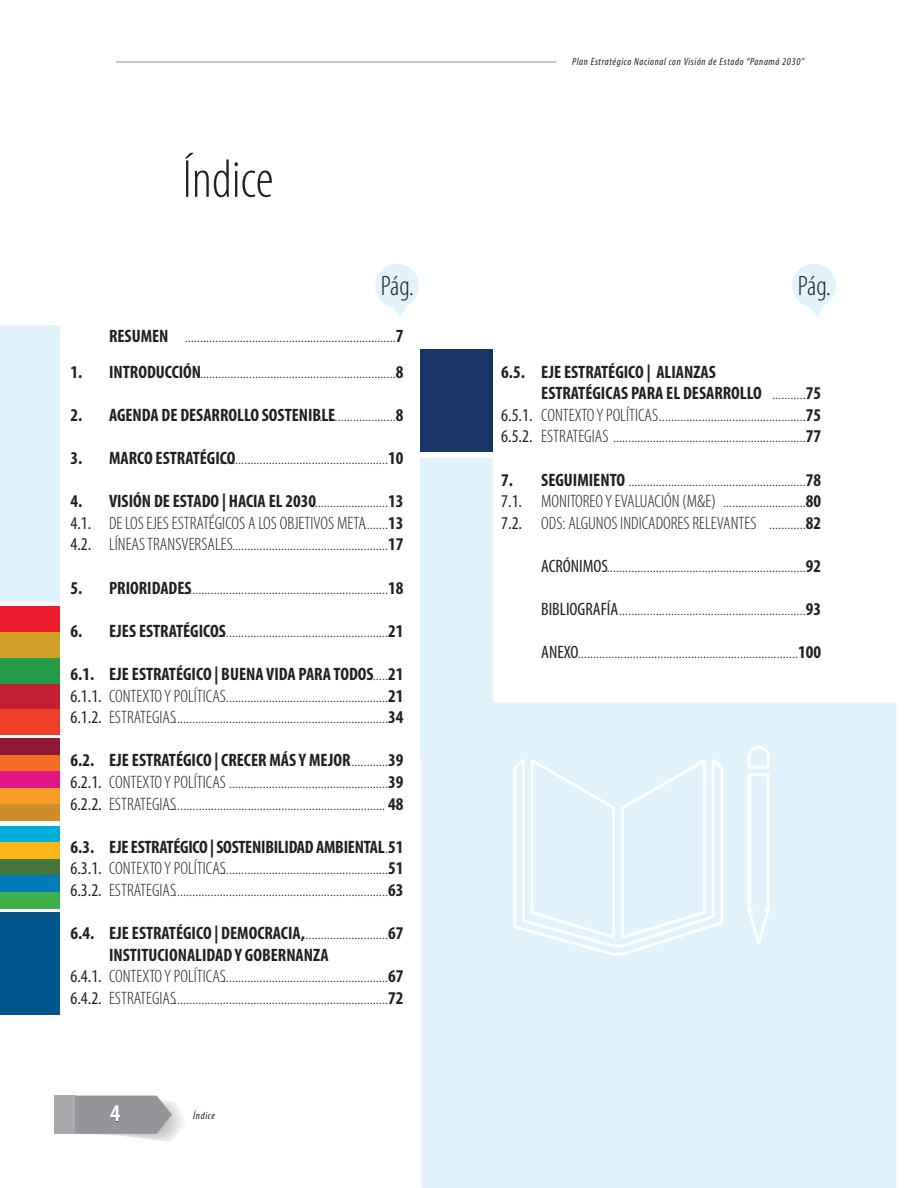
<style>
.page{position:relative;width:918px;height:1188px;background:#fff}
.page>*{position:absolute;margin:0;border:0;box-sizing:border-box;transform-origin:0 0}
.t1{font:300 condensed 54px "Myriad Pro";color:#231f20}
.t2{font:300 condensed 28.2px "Myriad Pro";letter-spacing:-.015em;color:#231f20}
.t3{font:700 condensed 24px "Myriad Pro";color:#fff}
.t4{font:300 condensed 18.6px "Myriad Pro";color:#231f20;scale:.96 1}
.t5{font:300 condensed 18px/21.6px "Myriad Pro";color:#231f20}
.t6{font:700 condensed 18px "Myriad Pro";color:#231f20}
.t7{font:condensed 18px/21.6px "Myriad Pro";color:#231f20}
.t8{font:italic condensed 10.5px "Myriad Pro";letter-spacing:.06em;color:#231f20}
.s1{font-weight:700;font-size:18px}
.s2{font-weight:700}
.s3{font-weight:400}
.s4{font-weight:300}
</style>
<div class="page">
<hr style="left:116px;top:62px;width:440px;height:1px;background:#8f9194">
<div style="left:0;top:326px;width:59px;height:276px;background:#e1f4fc"></div>
<div style="left:0;top:606px;width:59px;height:26px;background:#eb1c2c"></div>
<div style="left:0;top:632px;width:59px;height:26px;background:#d19f28"></div>
<div style="left:0;top:658px;width:59px;height:26px;background:#269b47"></div>
<div style="left:0;top:684px;width:59px;height:25px;background:#c21f32"></div>
<div style="left:0;top:709px;width:59px;height:26px;background:#ef3e2a"></div>
<div style="left:0;top:738px;width:59px;height:17px;background:#8e1737"></div>
<div style="left:0;top:755px;width:59px;height:17px;background:#f36c24"></div>
<div style="left:0;top:772px;width:59px;height:16px;background:#e11584"></div>
<div style="left:0;top:788px;width:59px;height:17px;background:#f89c24"></div>
<div style="left:0;top:805px;width:59px;height:16px;background:#cf8d29"></div>
<div style="left:0;top:826px;width:59px;height:17px;background:#00add9"></div>
<div style="left:0;top:843px;width:59px;height:16px;background:#fcb615"></div>
<div style="left:0;top:859px;width:59px;height:17px;background:#46763b"></div>
<div style="left:0;top:876px;width:59px;height:16px;background:#007cbb"></div>
<div style="left:0;top:892px;width:59px;height:17px;background:#3eaf49"></div>
<div style="left:0;top:913px;width:59px;height:102px;background:#01558a"></div>
<div style="left:420px;top:350px;width:73px;height:102px;background:#183567"></div>
<div style="left:420px;top:459px;width:73px;height:301px;background:#e1f4fc"></div>
<svg style="left:375px;top:264px;width:44px;height:52px"></svg>
<svg style="left:792px;top:264px;width:44px;height:52px"></svg>
<div style="left:421px;top:702px;width:476px;height:486px;background:#e1f4fc"></div>
<svg style="left:54px;top:1095px;width:129px;height:47px"></svg>
<div style="left:54px;top:1096px;width:21px;height:38px;background:#a8a9ad"></div>
<svg style="left:512px;top:754px;width:214px;height:203px"></svg>
<svg style="left:745px;top:744px;width:27px;height:210px"></svg>
<p class="t1" style="left:183px;top:147px;width:92px">Índice</p>
<p class="t8" style="left:572px;top:55px;width:234px">Plan Estratégico Nacional con Visión de Estado “Panamá 2030”</p>
<p class="t2" style="left:381px;top:269px;width:34px">Pág.</p>
<p class="t2" style="left:798px;top:269px;width:34px">Pág.</p>
<p class="t4" style="left:109px;top:324px;width:308px"><span class="s1">RESUMEN</span> .....................................................................<span class="s2">7</span></p>
<p class="t5" style="left:109px;top:361px;width:296px"><span class="s2">INTRODUCCIÓN</span>................................................................<span class="s2">8</span></p>
<p class="t6" style="left:109px;top:404px;width:228px">AGENDA DE DESARROLLO SOSTENIBLE</p>
<p class="t6" style="left:109px;top:447px;width:128px">MARCO ESTRATÉGICO</p>
<p class="t5" style="left:109px;top:490px;width:296px"><span class="s2">VISIÓN DE ESTADO | HACIA EL 2030<br></span>DE LOS EJES ESTRATÉGICOS A LOS OBJETIVOS META........<span class="s2">13<br></span>LÍNEAS TRANSVERSALES...................................................<span class="s2">17</span></p>
<p class="t6" style="left:109px;top:576px;width:84px">PRIORIDADES</p>
<p class="t6" style="left:109px;top:620px;width:118px">EJES ESTRATÉGICOS</p>
<p class="t5" style="left:70px;top:663px;width:335px;text-align:center"><span class="s2">EJE ESTRATÉGICO | BUENA VIDA PARA TODOS<br></span><span class="s3">6.1.1.</span> CONTEXTO Y POLÍTICAS.....................................................<span class="s2">21<br></span><span class="s3">6.1.2.</span> ESTRATEGIAS......................................................................<span class="s2">34</span></p>
<p class="t5" style="left:70px;top:750px;width:335px;text-align:justify;text-indent:39px"><span class="s2">EJE ESTRATÉGICO | CRECER MÁS Y MEJOR</span>............<span class="s2">39<br></span><span class="s3">6.2.1.</span> CONTEXTO Y POLÍTICAS ....................................................<span class="s2">39<br></span><span class="s3">6.2.2.</span> ESTRATEGIAS</p>
<p class="t5" style="left:70px;top:836px;width:335px;text-indent:39px"><span class="s2">EJE ESTRATÉGICO | SOSTENIBILIDAD AMBIENTAL<br></span><span class="s3">6.3.1.</span> CONTEXTO Y POLÍTICAS<br><span class="s3">6.3.2.</span> ESTRATEGIAS......................................................................<span class="s2">63</span></p>
<p class="t6" style="left:109px;top:922px;width:296px">EJE ESTRATÉGICO | DEMOCRACIA,<span class="s4">............................</span>67</p>
<p class="t6" style="left:109px;top:944px;width:221px">INSTITUCIONALIDAD Y GOBERNANZA</p>
<p class="t5" style="left:70px;top:966px;width:157px"><span class="s3">6.4.1.</span> CONTEXTO Y POLÍTICAS</p>
<p class="t5" style="left:70px;top:987px;width:335px"><span class="s3">6.4.2.</span> ESTRATEGIAS......................................................................<span class="s2">72</span></p>
<p class="t6" style="left:70px;top:360px;width:13px">1.</p>
<p class="t6" style="left:70px;top:404px;width:13px">2.</p>
<p class="t6" style="left:70px;top:447px;width:13px">3.</p>
<p class="t7" style="left:70px;top:490px;width:22px"><span class="s2">4.<br></span>4.1.<br>4.2.</p>
<p class="t6" style="left:70px;top:576px;width:13px">5.</p>
<p class="t6" style="left:70px;top:620px;width:13px">6.</p>
<p class="t6" style="left:70px;top:663px;width:25px">6.1.</p>
<p class="t5" style="left:319px;top:404px;width:86px">.........................<span class="s2">8</span></p>
<p class="t5" style="left:220px;top:447px;width:185px">.......................................................<span class="s2">10</span></p>
<p class="t5" style="left:312px;top:490px;width:93px">.........................<span class="s2">13</span></p>
<p class="t5" style="left:183px;top:577px;width:222px">...................................................................<span class="s2">18</span></p>
<p class="t5" style="left:214px;top:620px;width:191px">.........................................................<span class="s2">21</span></p>
<p class="t5" style="left:370px;top:663px;width:35px">......<span class="s2">21</span></p>
<p class="t6" style="left:70px;top:749px;width:25px">6.2.</p>
<p class="t5" style="left:168px;top:793px;width:237px">....................................................................... <span class="s2">48</span></p>
<p class="t5" style="left:220px;top:836px;width:185px;text-align:right">..<span class="s2">51 </span>.......................................................<span class="s2">51</span></p>
<p class="t6" style="left:70px;top:836px;width:25px">6.3.</p>
<p class="t6" style="left:70px;top:922px;width:25px">6.4.</p>
<p class="t5" style="left:223px;top:966px;width:182px">......................................................<span class="s2">67</span></p>
<p class="t3" style="left:110px;top:1098px;width:12px">4</p>
<p class="t8" style="left:193px;top:1109px;width:23px">Índice</p>
<p class="t6" style="left:501px;top:360px;width:25px">6.5.</p>
<p class="t7" style="left:501px;top:404px;width:33px">6.5.1.<br>6.5.2.</p>
<p class="t7" style="left:501px;top:469px;width:22px"><span class="s2">7.<br></span>7.1.<br>7.2.</p>
<p class="t5" style="left:541px;top:361px;width:281px"><span class="s2">EJE ESTRATÉGICO | ALIANZAS<br>ESTRATÉGICAS PARA EL DESARROLLO<br></span>CONTEXTO Y POLÍTICAS................................................<span class="s2">75<br></span>ESTRATEGIAS ...............................................................<span class="s2">77</span></p>
<p class="t5" style="left:541px;top:469px;width:281px;text-align:justify"><span class="s2">SEGUIMIENTO</span> ..........................................................<span class="s2">78<br></span>MONITOREO Y EVALUACIÓN (M&amp;E) ...........................<span class="s2">80<br></span>ODS: ALGUNOS INDICADORES RELEVANTES</p>
<p class="t5" style="left:541px;top:555px;width:281px"><span class="s3">ACRÓNIMOS</span>.................................................................<span class="s2">92</span></p>
<p class="t5" style="left:541px;top:598px;width:281px"><span class="s3">BIBLIOGRAFÍA</span>.............................................................<span class="s2">93</span></p>
<p class="t5" style="left:541px;top:642px;width:281px"><span class="s3">ANEXO</span>........................................................................<span class="s2">100</span></p>
<p class="t5" style="left:772px;top:382px;width:50px">...........<span class="s2">75</span></p>
<p class="t5" style="left:769px;top:512px;width:54px">............<span class="s2">82</span></p>
</div>
